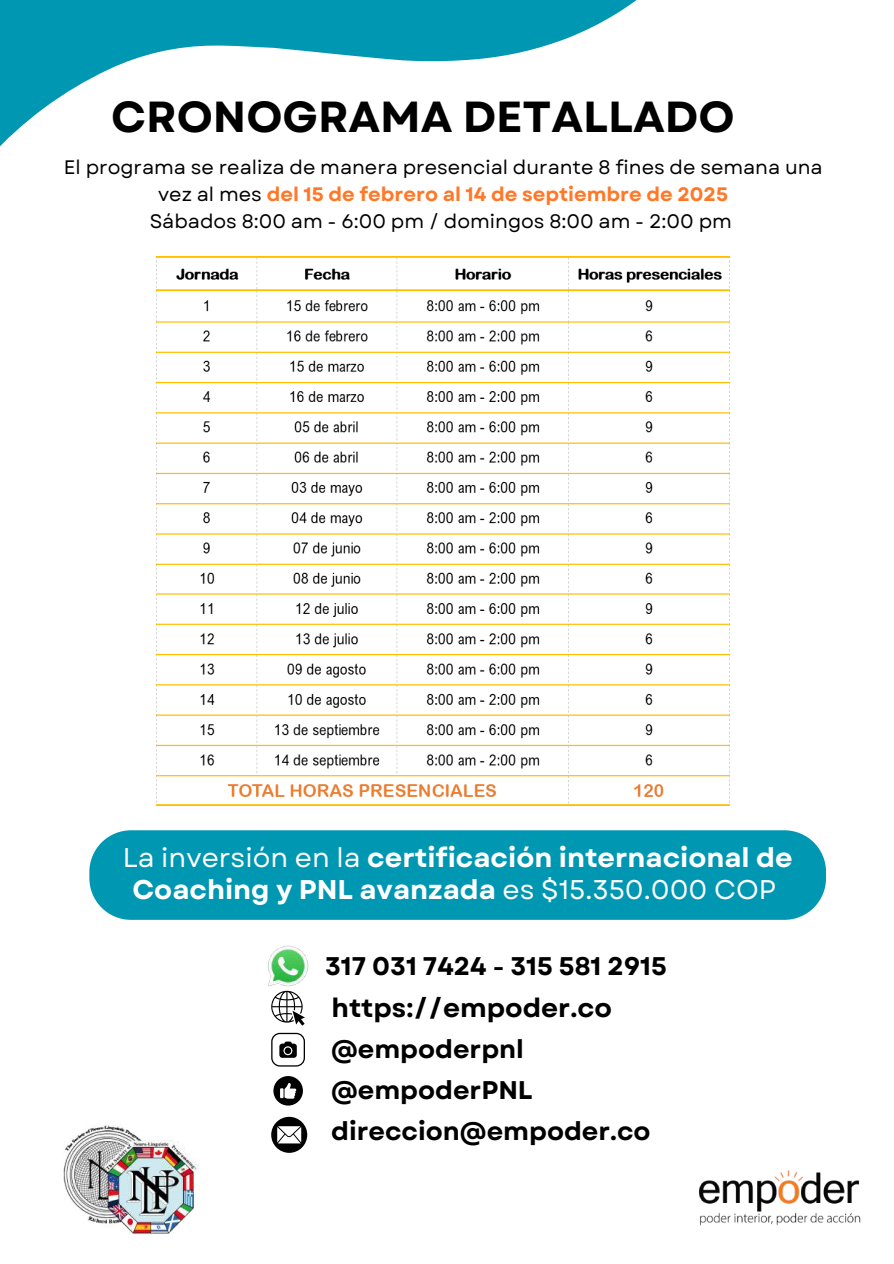
<style>
.page{position:relative;width:894px;height:1264px;background:#fff}
.page>*{position:absolute;margin:0;border:0;box-sizing:border-box;transform-origin:0 0}
.t1{font:700 43.35px "Garet";color:#000}
.t2{font:700 27px/31.5px "Garet";color:#fff;text-align:center}
.t3{font:700 26.25px "Garet";color:#000}
.t4{font:700 25.5px/41.1px "Garet";color:#000}
.t5{font:19.5px/27px "Garet";color:#000;text-align:center}
.s1{font-weight:700;color:#ff7828}
.s2{font-weight:400}
</style>
<div class="page">
<img style="left:699px;top:1170px;width:162px;height:56px">
<svg style="left:0;top:0;width:637px;height:147px"></svg>
<div style="left:89px;top:830px;width:736px;height:89px;background:#0097b2"></div>
<img style="left:268px;top:946px;width:40px;height:40px">
<svg style="left:271px;top:990px;width:34px;height:35px"></svg>
<svg style="left:271px;top:1032px;width:34px;height:34px"></svg>
<svg style="left:273px;top:1076px;width:29px;height:29px"></svg>
<svg style="left:271px;top:1116px;width:36px;height:36px"></svg>
<img style="left:63px;top:1125px;width:136px;height:109px">
<img style="left:156px;top:256px;width:573px;height:549px">
<h1 class="t1" style="left:111px;top:86px;width:624px">CRONOGRAMA DETALLADO</h1>
<p class="t5" style="left:64px;top:153px;width:760px">El programa se realiza de manera presencial durante 8 fines de semana una vez al mes <span class="s1">del 15 de febrero al 14 de septiembre de 2025<br></span>Sábados 8:00 am - 6:00 pm / domingos 8:00 am - 2:00 pm</p>
<h2 class="t2" style="left:123px;top:842px;width:671px"><span class="s2">La inversión en la</span> certificación internacional de<br>Coaching y PNL avanzada <span class="s2">es $15.350.000 COP</span></h2>
<h3 class="t4" style="left:325px;top:945px;width:343px">317 031 7424 - 315 581 2915</h3>
<h3 class="t3" style="left:331px;top:989px;width:282px">https://empoder.co</h3>
<h3 class="t4" style="left:331px;top:1028px;width:321px">@empoderpnl @empoderPNL direccion@empoder.co</h3>
</div>
